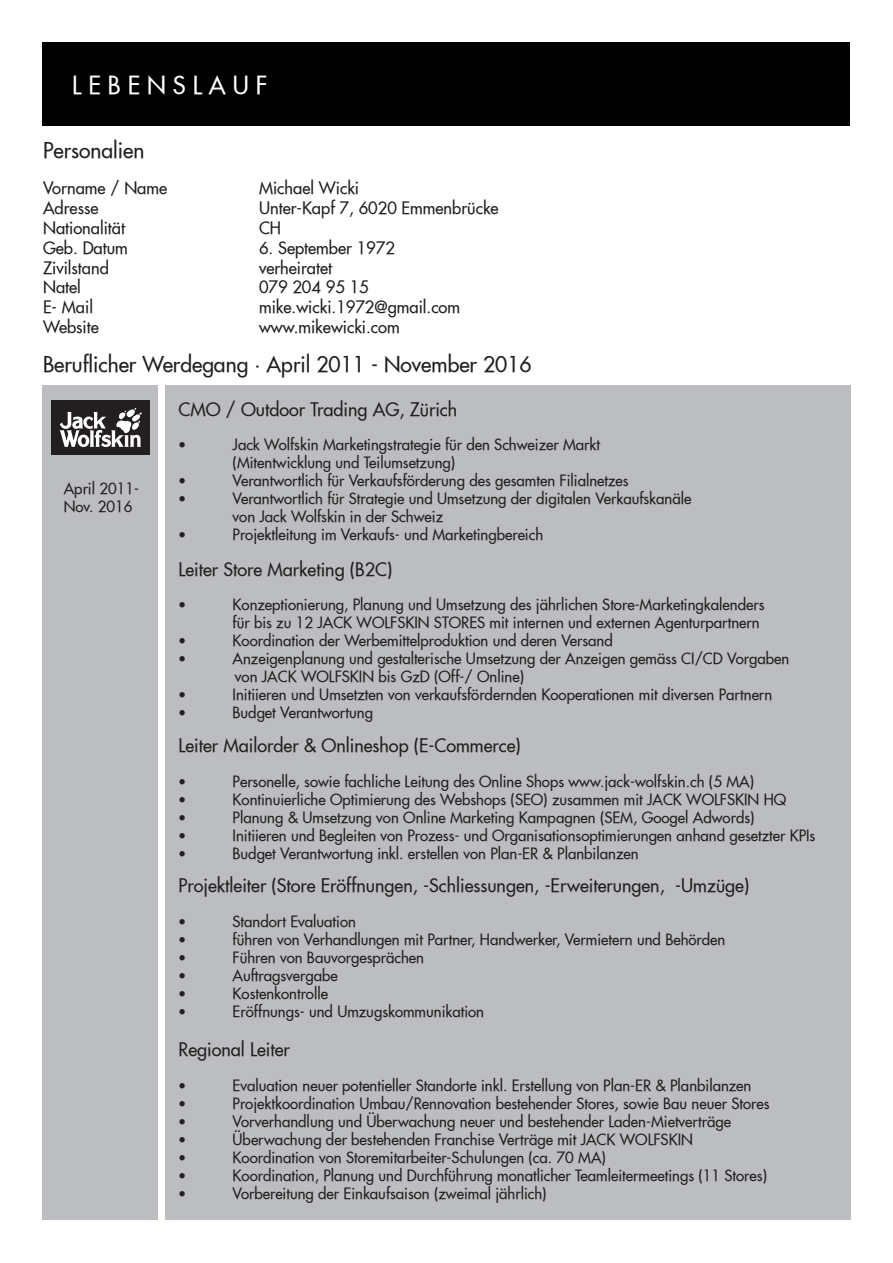
<style>
.page{position:relative;width:893px;height:1263px;background:#fff}
.page>*{position:absolute;margin:0;border:0;box-sizing:border-box;transform-origin:0 0}
.t1{font:24px "Futura Extended";color:#fff}
.t2{font:21px "Futura Extended";color:#231f20}
.t3{font:18px "Futura Extended";color:#231f20}
.t4{font:16.5px "Futura Extended";color:#231f20}
.t5{font:15px/18px "Futura Extended";color:#231f20}
.t6{font:300 15px "Frutiger LT";color:#231f20}
</style>
<div class="page">
<div style="left:165px;top:385px;width:685px;height:835px;background:#bcbdc0"></div>
<div style="left:43px;top:385px;width:115px;height:835px;background:#bcbdc0"></div>
<div style="left:51px;top:400px;width:99px;height:55px;background:#231f20"></div>
<svg style="left:59px;top:408px;width:83px;height:39px"></svg>
<div style="left:43px;top:43px;width:807px;height:83px;background:#000"></div>
<h1 class="t1" style="left:72px;top:70px;width:196px">L E B E N S L A U F</h1>
<h2 class="t2" style="left:43px;top:137px;width:103px">Personalien</h2>
<p class="t4" style="left:43px;top:177px;width:126px">Vorname / Name</p>
<p class="t4" style="left:259px;top:177px;width:102px">Michael Wicki</p>
<p class="t4" style="left:43px;top:197px;width:57px">Adresse</p>
<p class="t4" style="left:259px;top:197px;width:241px">Unter-Kapf 7, 6020 Emmenbrücke</p>
<p class="t4" style="left:43px;top:217px;width:83px">Nationalität</p>
<p class="t4" style="left:259px;top:217px;width:24px">CH</p>
<p class="t4" style="left:43px;top:237px;width:86px">Geb. Datum</p>
<p class="t4" style="left:259px;top:237px;width:137px">6. September 1972</p>
<p class="t4" style="left:43px;top:257px;width:67px">Zivilstand</p>
<p class="t4" style="left:259px;top:257px;width:75px">verheiratet</p>
<p class="t4" style="left:43px;top:276px;width:39px">Natel</p>
<p class="t4" style="left:259px;top:276px;width:111px">079 204 95 15</p>
<p class="t4" style="left:43px;top:296px;width:51px">E- Mail</p>
<p class="t4" style="left:259px;top:296px;width:203px">mike.wicki.1972@gmail.com</p>
<p class="t4" style="left:43px;top:316px;width:57px">Website</p>
<p class="t4" style="left:259px;top:316px;width:142px">www.mikewicki.com</p>
<h2 class="t2" style="left:43px;top:351px;width:490px">Beruflicher Werdegang • April 2011 - November 2016</h2>
<p class="t5" style="left:64px;top:479px;width:77px">April 2011-<br>Nov. 2016</p>
<p class="t3" style="left:179px;top:397px;width:280px">CMO / Outdoor Trading AG, Zürich</p>
<p class="t6" style="left:179px;top:436px;width:9px">•</p>
<p class="t5" style="left:233px;top:435px;width:369px">Jack Wolfskin Marketingstrategie für den Schweizer Markt (Mitentwicklung und Teilumsetzung)</p>
<p class="t6" style="left:179px;top:472px;width:9px">•</p>
<p class="t5" style="left:233px;top:471px;width:398px">Verantwortlich für Verkaufsförderung des gesamten Filialnetzes</p>
<p class="t6" style="left:179px;top:490px;width:9px">•</p>
<p class="t5" style="left:233px;top:489px;width:460px">Verantwortlich für Strategie und Umsetzung der digitalen Verkaufskanäle von Jack Wolfskin in der Schweiz</p>
<p class="t6" style="left:179px;top:526px;width:9px">•</p>
<p class="t5" style="left:233px;top:525px;width:312px">Projektleitung im Verkaufs- und Marketingbereich</p>
<p class="t3" style="left:179px;top:557px;width:215px">Leiter Store Marketing (B2C)</p>
<p class="t6" style="left:179px;top:597px;width:9px">•</p>
<p class="t5" style="left:233px;top:596px;width:533px">Konzeptionierung, Planung und Umsetzung des jährlichen Store-Marketingkalenders für bis zu 12 JACK WOLFSKIN STORES mit internen und externen Agenturpartnern</p>
<p class="t6" style="left:179px;top:633px;width:9px">•</p>
<p class="t5" style="left:233px;top:632px;width:382px">Koordination der Werbemittelproduktion und deren Versand</p>
<p class="t6" style="left:179px;top:651px;width:9px">•</p>
<p class="t5" style="left:233px;top:650px;width:558px">Anzeigenplanung und gestalterische Umsetzung der Anzeigen gemäss CI/CD Vorgaben von JACK WOLFSKIN bis GzD (Off-/ Online)</p>
<p class="t6" style="left:179px;top:687px;width:9px">•</p>
<p class="t5" style="left:233px;top:686px;width:541px">Initiieren und Umsetzten von verkaufsfördernden Kooperationen mit diversen Partnern</p>
<p class="t6" style="left:179px;top:705px;width:9px">•</p>
<p class="t5" style="left:233px;top:704px;width:142px">Budget Verantwortung</p>
<p class="t3" style="left:179px;top:733px;width:344px">Leiter Mailorder &amp; Onlineshop (E-Commerce)</p>
<p class="t6" style="left:179px;top:773px;width:9px">•</p>
<p class="t5" style="left:233px;top:772px;width:523px">Personelle, sowie fachliche Leitung des Online Shops www.jack-wolfskin.ch (5 MA)</p>
<p class="t6" style="left:179px;top:791px;width:9px">•</p>
<p class="t5" style="left:233px;top:790px;width:555px">Kontinuierliche Optimierung des Webshops (SEO) zusammen mit JACK WOLFSKIN HQ</p>
<p class="t6" style="left:179px;top:809px;width:9px">•</p>
<p class="t5" style="left:233px;top:808px;width:523px">Planung &amp; Umsetzung von Online Marketing Kampagnen (SEM, Googel Adwords)</p>
<p class="t6" style="left:179px;top:827px;width:9px">•</p>
<p class="t5" style="left:233px;top:826px;width:584px">Initiieren und Begleiten von Prozess- und Organisationsoptimierungen anhand gesetzter KPIs</p>
<p class="t6" style="left:179px;top:845px;width:9px">•</p>
<p class="t5" style="left:233px;top:844px;width:407px">Budget Verantwortung inkl. erstellen von Plan-ER &amp; Planbilanzen</p>
<p class="t3" style="left:179px;top:874px;width:572px">Projektleiter (Store Eröffnungen, -Schliessungen, -Erweiterungen, -Umzüge)</p>
<p class="t6" style="left:179px;top:913px;width:9px">•</p>
<p class="t5" style="left:233px;top:912px;width:125px">Standort Evaluation</p>
<p class="t6" style="left:179px;top:931px;width:9px">•</p>
<p class="t5" style="left:233px;top:930px;width:494px">führen von Verhandlungen mit Partner, Handwerker, Vermietern und Behörden</p>
<p class="t6" style="left:179px;top:949px;width:9px">•</p>
<p class="t5" style="left:233px;top:948px;width:193px">Führen von Bauvorgesprächen</p>
<p class="t6" style="left:179px;top:967px;width:9px">•</p>
<p class="t5" style="left:233px;top:966px;width:107px">Auftragsvergabe</p>
<p class="t6" style="left:179px;top:985px;width:9px">•</p>
<p class="t5" style="left:233px;top:984px;width:97px">Kostenkontrolle</p>
<p class="t6" style="left:179px;top:1003px;width:9px">•</p>
<p class="t5" style="left:233px;top:1002px;width:253px">Eröffnungs- und Umzugskommunikation</p>
<p class="t3" style="left:179px;top:1037px;width:113px">Regional Leiter</p>
<p class="t6" style="left:179px;top:1077px;width:9px">•</p>
<p class="t5" style="left:233px;top:1076px;width:520px">Evaluation neuer potentieller Standorte inkl. Erstellung von Plan-ER &amp; Planbilanzen</p>
<p class="t6" style="left:179px;top:1095px;width:9px">•</p>
<p class="t5" style="left:233px;top:1094px;width:538px">Projektkoordination Umbau/Rennovation bestehender Stores, sowie Bau neuer Stores</p>
<p class="t6" style="left:179px;top:1113px;width:9px">•</p>
<p class="t5" style="left:233px;top:1112px;width:500px">Vorverhandlung und Überwachung neuer und bestehender Laden-Mietverträge</p>
<p class="t6" style="left:179px;top:1131px;width:9px">•</p>
<p class="t5" style="left:233px;top:1130px;width:462px">Überwachung der bestehenden Franchise Verträge mit JACK WOLFSKIN</p>
<p class="t6" style="left:179px;top:1149px;width:9px">•</p>
<p class="t5" style="left:233px;top:1148px;width:375px">Koordination von Storemitarbeiter-Schulungen (ca. 70 MA)</p>
<p class="t6" style="left:179px;top:1167px;width:9px">•</p>
<p class="t5" style="left:233px;top:1166px;width:536px">Koordination, Planung und Durchführung monatlicher Teamleitermeetings (11 Stores)</p>
<p class="t6" style="left:179px;top:1185px;width:9px">•</p>
<p class="t5" style="left:233px;top:1184px;width:316px">Vorbereitung der Einkaufsaison (zweimal jährlich)</p>
</div>
